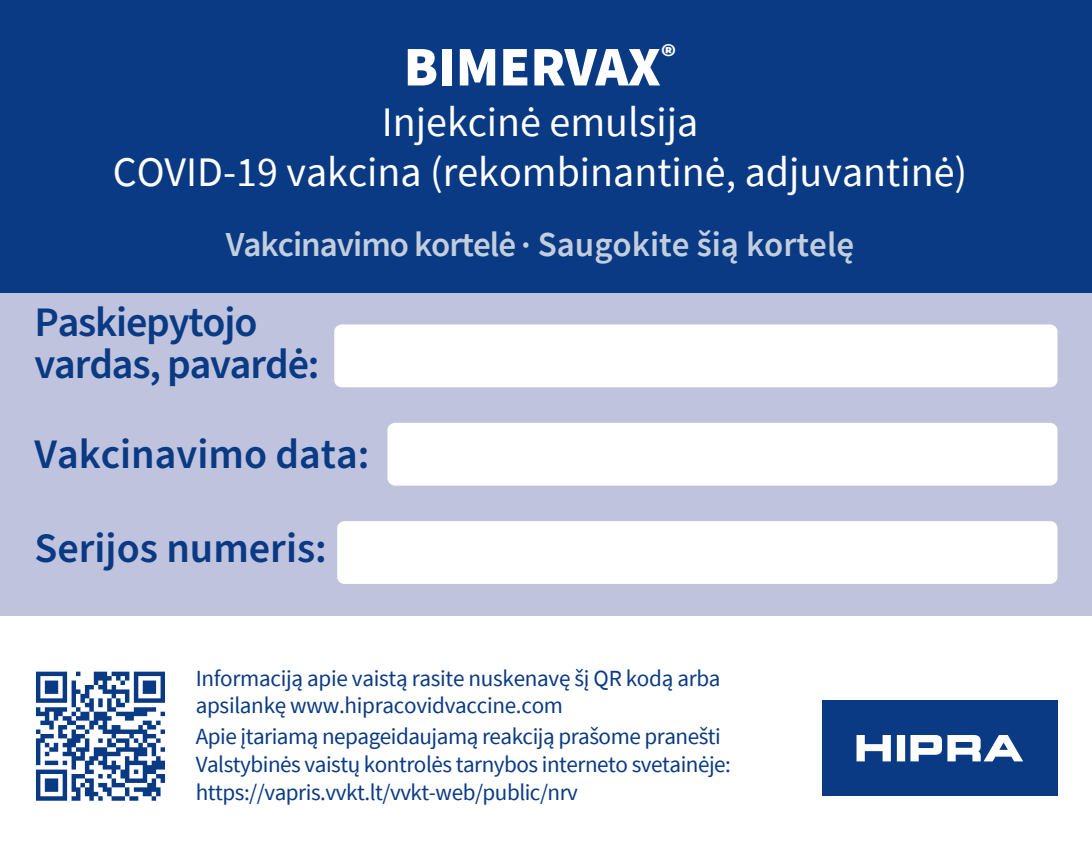
<style>
.page{position:relative;width:1092px;height:844px;background:#fff}
.page>*{position:absolute;margin:0;border:0;box-sizing:border-box;transform-origin:0 0}
.t1{font:900 56px "Source Sans Pro";color:#fff}
.t2{font:42px/50.4px "Source Sans Pro";color:#fff;text-align:center}
.t3{font:600 42px "Source Sans Pro";color:#0a3a84}
.t4{font:600 42px/42px "Source Sans Pro";letter-spacing:-.03em;color:#0a3a84}
.t5{font:600 35px "Source Sans Pro";letter-spacing:-.015em;color:#c3cedd}
.t6{font:23.1px/27.7px "Source Sans Pro";letter-spacing:-.02em;color:#0a3a84}
</style>
<div class="page">
<div style="left:0;top:293px;width:1091px;height:322px;background:#bfc3dd"></div>
<div style="left:0;top:0;width:1091px;height:293px;background:#0a3a84"></div>
<div style="left:334px;top:324px;width:723px;height:63px;background:#fff;border-radius:7px"></div>
<div style="left:387px;top:422px;width:670px;height:63px;background:#fff;border-radius:7px"></div>
<div style="left:337px;top:521px;width:720px;height:62px;background:#fff;border-radius:7px"></div>
<div style="left:822px;top:700px;width:235px;height:95px;background:#0a3a84"></div>
<svg style="left:910px;top:735px;width:31px;height:26px"></svg>
<svg style="left:947px;top:735px;width:76px;height:26px"></svg>
<svg style="left:856px;top:735px;width:34px;height:26px"></svg>
<div style="left:896px;top:734px;width:9px;height:27px;background:#fff"></div>
<svg style="left:36px;top:671px;width:129px;height:129px"></svg>
<h1 class="t1" style="left:404px;top:28px;width:274px">BIMERVAX<sup>®</sup></h1>
<h2 class="t2" style="left:113px;top:96px;width:856px">Injekcinė emulsija<br>COVID-19 vakcina (rekombinantinė, adjuvantinė)</h2>
<h3 class="t5" style="left:226px;top:222px;width:630px">Vakcinavimo kortelė · Saugokite šią kortelę</h3>
<h2 class="t4" style="left:34px;top:302px;width:286px">Paskiepytojo vardas, pavardė:</h2>
<h2 class="t3" style="left:34px;top:426px;width:336px">Vakcinavimo data:</h2>
<h2 class="t3" style="left:34px;top:520px;width:294px">Serijos numeris:</h2>
<p class="t6" style="left:196px;top:663px;width:526px">Informaciją apie vaistą rasite nuskenavę šį QR kodą arba apsilankę www.hipracovidvaccine.com</p>
<p class="t6" style="left:196px;top:722px;width:536px">Apie įtariamą nepageidaujamą reakciją prašome pranešti<br>Valstybinės vaistų kontrolės tarnybos interneto svetainėje: https://vapris.vvkt.lt/vvkt-web/public/nrv</p>
</div>
